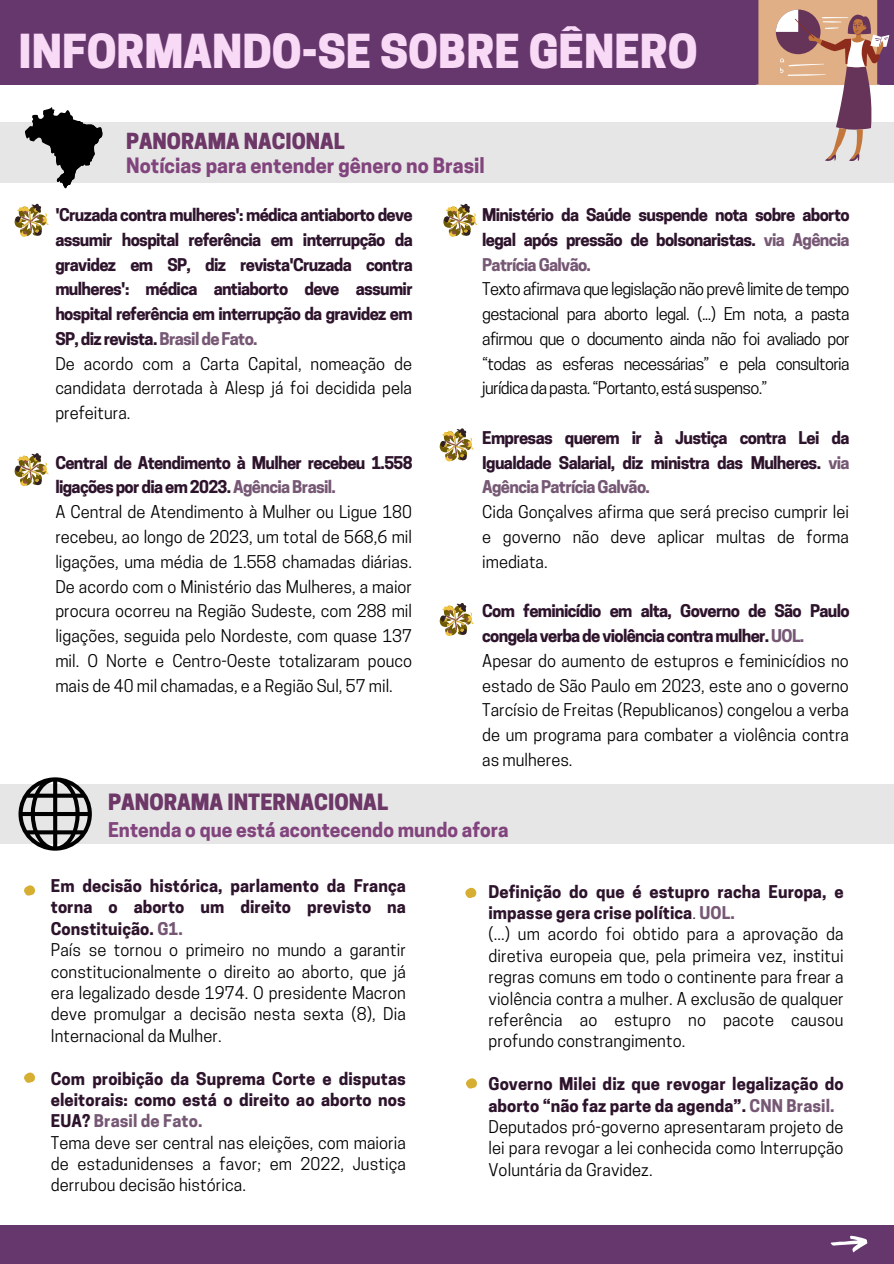
<style>
.page{position:relative;width:894px;height:1264px;background:#fff}
.page>*{position:absolute;margin:0;border:0;box-sizing:border-box;transform-origin:0 0}
.t1{font:800 43.95px "Cooper Hewitt";color:#f8d9f6}
.t2{font:800 21px "Cooper Hewitt";color:#6d3768}
.t3{font:800 20.85px "Cooper Hewitt";color:#6d3768}
.t4{font:700 19.8px "Cooper Hewitt";color:#82447d}
.t5{font:700 19.05px "Cooper Hewitt";color:#82447d}
.t6{font:16.5px/21.3px "Cooper Hewitt";letter-spacing:.005em;color:#000}
.t7{font:700 16.5px/24.8px "Cooper Hewitt";letter-spacing:-.04em;color:#2d132b;text-align:justify}
.s1{color:#765875}
.s2{font-weight:400;color:#000}
.s3{font-weight:700;color:#2d132b}
.s4{font-weight:700;color:#765875}
.s5{color:#2d132b}
</style>
<div class="page">
<div style="left:0;top:1224px;width:893px;height:39px;background:#65376d"></div>
<div style="left:0;top:0;width:893px;height:84px;background:#65376d"></div>
<svg style="left:830px;top:1235px;width:37px;height:17px"></svg>
<div style="left:0;top:123px;width:893px;height:60px;background:#e6e6e6"></div>
<svg style="left:25px;top:107px;width:78px;height:81px"></svg>
<svg style="left:758px;top:0;width:130px;height:161px"></svg>
<div style="left:0;top:784px;width:893px;height:59px;background:#e6e6e6"></div>
<svg style="left:19px;top:777px;width:73px;height:73px"></svg>
<svg style="left:24px;top:885px;width:11px;height:10px"></svg>
<svg style="left:14px;top:204px;width:35px;height:33px"></svg>
<svg style="left:14px;top:453px;width:35px;height:33px"></svg>
<svg style="left:465px;top:887px;width:12px;height:11px"></svg>
<svg style="left:443px;top:204px;width:34px;height:33px"></svg>
<svg style="left:439px;top:428px;width:35px;height:33px"></svg>
<svg style="left:439px;top:603px;width:35px;height:33px"></svg>
<svg style="left:24px;top:1072px;width:11px;height:10px"></svg>
<svg style="left:466px;top:1078px;width:11px;height:10px"></svg>
<h1 class="t1" style="left:19px;top:35px;width:680px">INFORMANDO-SE SOBRE GÊNERO</h1>
<p class="t3" style="left:126px;top:133px;width:220px">PANORAMA NACIONAL</p>
<p class="t4" style="left:126px;top:158px;width:360px">Notícias para entender gênero no Brasil</p>
<p class="t7" style="left:55px;top:204px;width:359px;text-align:left">'Cruzada contra mulheres': médica antiaborto deve assumir hospital referência em interrupção da gravidez em SP, diz revista'Cruzada contra mulheres': médica antiaborto deve assumir hospital referência em interrupção da gravidez em SP, diz revista. <span class="s1">Brasil de Fato.<br></span><span class="s2">De acordo com a Carta Capital, nomeação de candidata derrotada à Alesp já foi decidida pela prefeitura.</span></p>
<p class="t6" style="left:55px;top:452px;width:359px;line-height:24.8px"><span class="s3">Central de Atendimento à Mulher recebeu 1.558 ligações por dia em 2023.</span> <span class="s4">Agência Brasil.<br></span>A Central de Atendimento à Mulher ou Ligue 180 recebeu, ao longo de 2023, um total de 568,6 mil ligações, uma média de 1.558 chamadas diárias.<br>De acordo com o Ministério das Mulheres, a maior procura ocorreu na Região Sudeste, com 288 mil ligações, seguida pelo Nordeste, com quase 137 mil. O Norte e Centro-Oeste totalizaram pouco mais de 40 mil chamadas, e a Região Sul, 57 mil.</p>
<p class="t7" style="left:482px;top:204px;width:369px">Ministério da Saúde suspende nota sobre aborto legal após pressão de bolsonaristas. <span class="s1">via Agência Patrícia Galvão.</span></p>
<p class="t6" style="left:482px;top:279px;width:369px;line-height:24.8px;text-align:justify">Texto afirmava que legislação não prevê limite de tempo gestacional para aborto legal. (...) Em nota, a pasta afirmou que o documento ainda não foi avaliado por “todas as esferas necessárias” e pela consultoria jurídica da pasta. “Portanto, está suspenso.”</p>
<p class="t7" style="left:482px;top:427px;width:369px">Empresas querem ir à Justiça contra Lei da Igualdade Salarial, diz ministra das Mulheres. <span class="s1">via Agência Patrícia Galvão.</span></p>
<p class="t6" style="left:482px;top:501px;width:368px;line-height:24.8px;text-align:justify">Cida Gonçalves afirma que será preciso cumprir lei e governo não deve aplicar multas de forma imediata.</p>
<p class="t6" style="left:482px;top:600px;width:369px;line-height:24.8px"><span class="s3">Com feminicídio em alta, Governo de São Paulo congela verba de violência contra mulher.</span> <span class="s4">UOL.<br></span>Apesar do aumento de estupros e feminicídios no estado de São Paulo em 2023, este ano o governo Tarcísio de Freitas (Republicanos) congelou a verba de um programa para combater a violência contra as mulheres.</p>
<p class="t2" style="left:108px;top:794px;width:281px">PANORAMA INTERNACIONAL</p>
<p class="t5" style="left:108px;top:822px;width:402px">Entenda o que está acontecendo mundo afora</p>
<p class="t6" style="left:51px;top:877px;width:356px"><span class="s3">Em decisão histórica, parlamento da França torna o aborto um direito previsto na Constituição.</span> <span class="s4">G1.<br></span>País se tornou o primeiro no mundo a garantir constitucionalmente o direito ao aborto, que já era legalizado desde 1974. O presidente Macron deve promulgar a decisão nesta sexta (8), Dia Internacional da Mulher.</p>
<p class="t6" style="left:51px;top:1069px;width:356px"><span class="s3">Com proibição da Suprema Corte e disputas eleitorais: como está o direito ao aborto nos EUA?</span> <span class="s4">Brasil de Fato.<br></span>Tema deve ser central nas eleições, com maioria de estadunidenses a favor; em 2022, Justiça derrubou decisão histórica.</p>
<p class="t6" style="left:488px;top:882px;width:356px"><span class="s3">Definição do que é estupro racha Europa, e impasse gera crise política</span><span class="s5">.</span> <span class="s4">UOL.<br></span>(...) um acordo foi obtido para a aprovação da diretiva europeia que, pela primeira vez, institui regras comuns em todo o continente para frear a violência contra a mulher. A exclusão de qualquer referência ao estupro no pacote causou profundo constrangimento.</p>
<p class="t6" style="left:488px;top:1075px;width:356px"><span class="s3">Governo Milei diz que revogar legalização do aborto “não faz parte da agenda”.</span> <span class="s4">CNN Brasil.<br></span>Deputados pró-governo apresentaram projeto de lei para revogar a lei conhecida como Interrupção Voluntária da Gravidez.</p>
</div>
